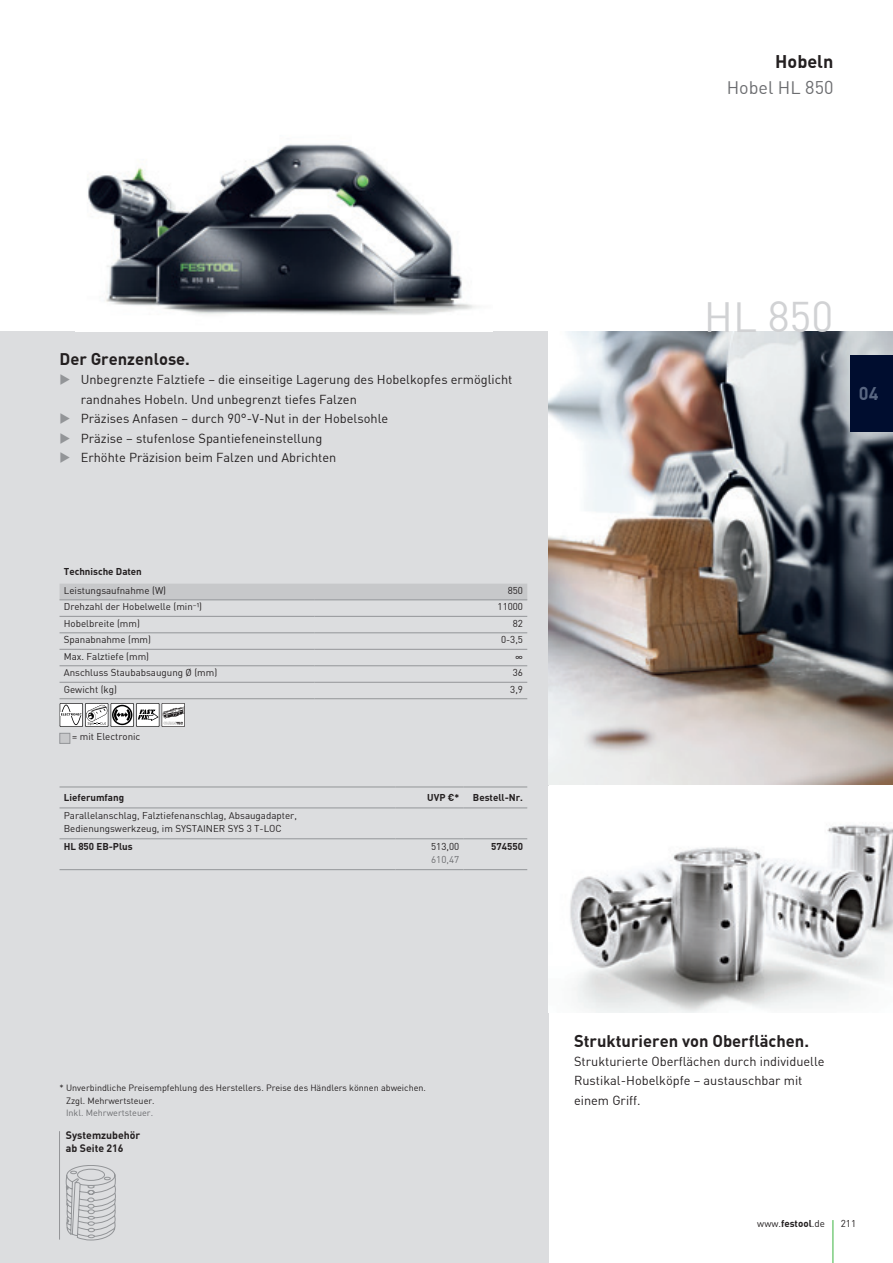
<style>
.page{position:relative;width:893px;height:1263px;background:#fff}
.page>*{position:absolute;margin:0;border:0;box-sizing:border-box;transform-origin:0 0}
.t1{font:42px "DIN Pro";color:#d1d2d4}
.t2{font:18px "DIN Pro";color:#6c6d70}
.t3{font:700 18px "DIN Pro";color:#231f20}
.t4{font:700 18px "DIN Pro";color:#586681}
.t5{font:700 16.5px "DIN Pro";color:#231f20}
.t6{font:12.75px/19.5px "DIN Pro";color:#231f20}
.t7{font:700 10.5px/13.5px "DIN Pro";color:#231f20}
.t8{font:9.75px/12.8px "DIN Pro";color:#231f20}
.t9{font:700 9.75px "DIN Pro";color:#231f20}
.t10{font:9.75px "DIN Pro";color:#6c6d70}
.t11{font:9px/12.8px "DIN Pro";color:#231f20}
.t12{font:9px "DIN Pro";color:#6c6d70}
.s1{color:#939598}
.s2{font-weight:700}
</style>
<div class="page">
<div style="left:0;top:332px;width:549px;height:931px;background:#dcdddf"></div>
<hr style="left:59px;top:1131px;width:1px;height:108px;background:#939598">
<svg style="left:66px;top:1165px;width:50px;height:75px"></svg>
<img style="left:549px;top:332px;width:344px;height:452px">
<img style="left:570px;top:824px;width:323px;height:188px">
<img style="left:87px;top:144px;width:389px;height:171px">
<hr style="left:832px;top:1220px;width:1px;height:43px;background:#45b749">
<div style="left:850px;top:355px;width:43px;height:77px;background:#000d2f"></div>
<svg style="left:60px;top:615px;width:467px;height:67px"></svg>
<div style="left:60px;top:584px;width:467px;height:16px;background:#c7c8ca"></div>
<hr style="left:60px;top:600px;width:255px;height:1px;background:#939598">
<hr style="left:315px;top:600px;width:106px;height:1px;background:#939598">
<hr style="left:421px;top:600px;width:106px;height:1px;background:#939598">
<hr style="left:60px;top:616px;width:255px;height:1px;background:#939598">
<hr style="left:315px;top:616px;width:106px;height:1px;background:#939598">
<hr style="left:421px;top:616px;width:106px;height:1px;background:#939598">
<hr style="left:60px;top:632px;width:255px;height:1px;background:#939598">
<hr style="left:315px;top:632px;width:106px;height:1px;background:#939598">
<hr style="left:421px;top:632px;width:106px;height:1px;background:#939598">
<hr style="left:60px;top:649px;width:255px;height:1px;background:#939598">
<hr style="left:315px;top:649px;width:106px;height:1px;background:#939598">
<hr style="left:421px;top:649px;width:106px;height:1px;background:#939598">
<hr style="left:60px;top:665px;width:255px;height:1px;background:#939598">
<hr style="left:315px;top:665px;width:106px;height:1px;background:#939598">
<hr style="left:421px;top:665px;width:106px;height:1px;background:#939598">
<hr style="left:60px;top:682px;width:255px;height:1px;background:#939598">
<hr style="left:315px;top:682px;width:106px;height:1px;background:#939598">
<hr style="left:421px;top:682px;width:106px;height:1px;background:#939598">
<hr style="left:60px;top:698px;width:255px;height:1px;background:#939598">
<hr style="left:315px;top:698px;width:106px;height:1px;background:#939598">
<hr style="left:421px;top:698px;width:106px;height:1px;background:#939598">
<svg style="left:60px;top:703px;width:125px;height:24px;background:#bbb"></svg>
<div style="left:60px;top:733px;width:10px;height:11px;background:#c7c8ca;border:1px solid #939598"></div>
<hr style="left:60px;top:787px;width:335px;height:1px;background:#939598">
<hr style="left:395px;top:787px;width:68px;height:1px;background:#939598">
<hr style="left:463px;top:787px;width:64px;height:1px;background:#939598">
<hr style="left:60px;top:808px;width:335px;height:1px;background:#939598">
<hr style="left:395px;top:808px;width:68px;height:1px;background:#939598">
<hr style="left:463px;top:808px;width:64px;height:1px;background:#939598">
<hr style="left:60px;top:838px;width:335px;height:1px;background:#939598">
<hr style="left:395px;top:838px;width:68px;height:1px;background:#939598">
<hr style="left:463px;top:838px;width:64px;height:1px;background:#939598">
<hr style="left:60px;top:869px;width:335px;height:1px;background:#939598">
<hr style="left:395px;top:869px;width:68px;height:1px;background:#939598">
<hr style="left:463px;top:869px;width:64px;height:1px;background:#939598">
<h2 class="t3" style="left:775px;top:51px;width:60px">Hobeln</h2>
<h2 class="t2" style="left:727px;top:77px;width:108px">Hobel HL 850</h2>
<p class="t5" style="left:60px;top:349px;width:132px">Der Grenzenlose.</p>
<p class="t6" style="left:81px;top:370px;width:433px;text-indent:-21px"><span class="s1">◆</span> Unbegrenzte Falztiefe – die einseitige Lagerung des Hobelkopfes ermöglicht randnahes Hobeln. Und unbegrenzt tiefes Falzen</p>
<p class="t6" style="left:60px;top:409px;width:330px"><span class="s1">◆</span> Präzises Anfasen – durch 90°-V-Nut in der Hobelsohle</p>
<p class="t6" style="left:60px;top:428px;width:264px"><span class="s1">◆</span> Präzise – stufenlose Spantiefeneinstellung</p>
<p class="t6" style="left:60px;top:448px;width:278px"><span class="s1">◆</span> Erhöhte Präzision beim Falzen und Abrichten</p>
<p class="t9" style="left:64px;top:566px;width:80px">Technische Daten</p>
<p class="t8" style="left:64px;top:584px;width:104px">Leistungsaufnahme (W)</p>
<p class="t8" style="left:508px;top:584px;width:17px">850</p>
<p class="t8" style="left:64px;top:600px;width:140px">Drehzahl der Hobelwelle (min⁻¹)</p>
<p class="t8" style="left:498px;top:600px;width:27px">11000</p>
<p class="t8" style="left:64px;top:617px;width:78px">Hobelbreite (mm)</p>
<p class="t8" style="left:513px;top:617px;width:12px">82</p>
<p class="t8" style="left:64px;top:633px;width:89px">Spanabnahme (mm)</p>
<p class="t8" style="left:501px;top:633px;width:23px">0-3,5</p>
<p class="t8" style="left:64px;top:650px;width:87px">Max. Falztiefe (mm)</p>
<p class="t8" style="left:515px;top:650px;width:9px">∞</p>
<p class="t8" style="left:64px;top:666px;width:155px">Anschluss Staubabsaugung Ø (mm)</p>
<p class="t8" style="left:513px;top:666px;width:12px">36</p>
<p class="t8" style="left:64px;top:683px;width:55px">Gewicht (kg)</p>
<p class="t8" style="left:510px;top:683px;width:14px">3,9</p>
<p class="t8" style="left:72px;top:730px;width:70px">= mit Electronic</p>
<p class="t9" style="left:64px;top:792px;width:62px">Lieferumfang</p>
<p class="t9" style="left:427px;top:792px;width:34px">UVP €*</p>
<p class="t9" style="left:473px;top:792px;width:52px">Bestell-Nr.</p>
<p class="t8" style="left:64px;top:810px;width:235px">Parallelanschlag, Falztiefenanschlag, Absaugadapter,<br>Bedienungswerkzeug, im SYSTAINER SYS 3 T-LOC</p>
<p class="t9" style="left:64px;top:841px;width:70px">HL 850 EB-Plus</p>
<p class="t8" style="left:431px;top:840px;width:30px">513,00</p>
<p class="t10" style="left:431px;top:854px;width:30px">610,47</p>
<p class="t9" style="left:491px;top:841px;width:33px">574550</p>
<h1 class="t1" style="left:704px;top:293px;width:131px">HL 850</h1>
<h2 class="t4" style="left:859px;top:383px;width:21px">04</h2>
<p class="t11" style="left:66px;top:1081px;width:361px;text-indent:-7px">* Unverbindliche Preisempfehlung des Herstellers. Preise des Händlers können abweichen.<br>Zzgl. Mehrwertsteuer.</p>
<p class="t12" style="left:66px;top:1108px;width:89px">Inkl. Mehrwertsteuer.</p>
<p class="t7" style="left:66px;top:1128px;width:76px">Systemzubehör ab Seite 216</p>
<p class="t5" style="left:574px;top:1032px;width:237px">Strukturieren von Oberflächen.</p>
<p class="t6" style="left:574px;top:1051px;width:252px">Strukturierte Oberflächen durch individuelle<br>Rustikal-Hobelköpfe – austauschbar mit einem Griff.</p>
<p class="t8" style="left:757px;top:1218px;width:69px">www.<span class="s2">festool</span>.de</p>
<p class="t8" style="left:841px;top:1218px;width:17px">211</p>
</div>
